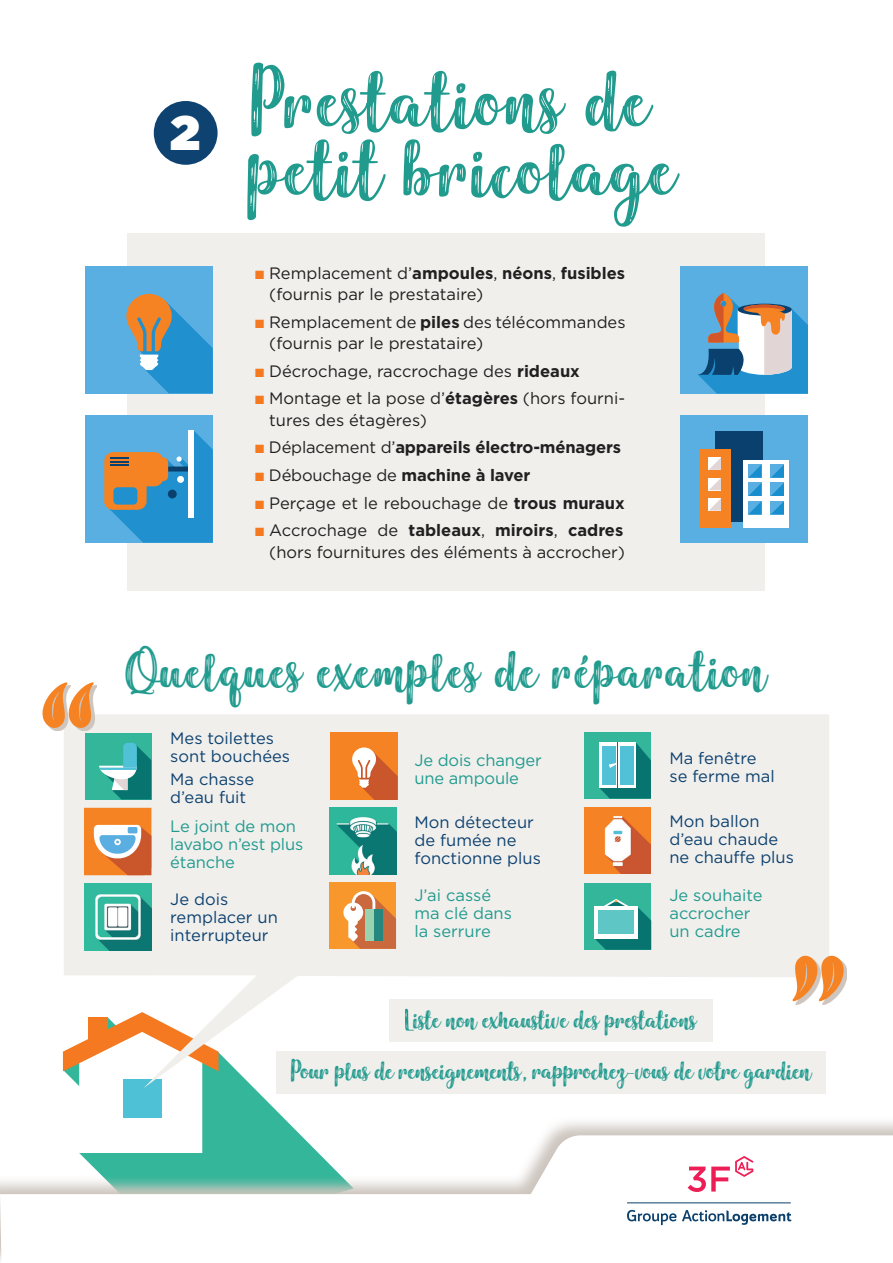
<style>
.page{position:relative;width:893px;height:1263px;background:#fff}
.page>*{position:absolute;margin:0;border:0;box-sizing:border-box;transform-origin:0 0}
.t1{font:72px/68.4px "Harmonious Calendar";letter-spacing:.03em;color:#229b8f}
.t2{font:48px "Harmonious Calendar";letter-spacing:.03em;color:#229b8f}
.t3{font:48px "Gotham Ultra";color:#fff}
.t4{font:22.5px "Harmonious Calendar";letter-spacing:-.01em;color:#229b8f}
.t5{font:16.5px/21.3px "Gotham";color:#231f20}
.t6{font:16.5px/18px "Gotham";color:#0e4270}
.t7{font:16.5px/18px "Gotham";letter-spacing:-.01em;color:#229b8f}
.t8{font:700 16.5px "Gotham";letter-spacing:-.01em;color:#231f20}
.s1{color:#f47921}
.s2{font-weight:700}
.s3{font-weight:400}
</style>
<div class="page">
<svg style="left:219px;top:1088px;width:135px;height:27px"></svg>
<svg style="left:63px;top:1051px;width:156px;height:64px"></svg>
<svg style="left:64px;top:714px;width:765px;height:374px;fill:#f0efec"></svg>
<svg style="left:795px;top:963px;width:52px;height:41px"></svg>
<svg style="left:792px;top:955px;width:52px;height:46px;background:#efac73"></svg>
<div style="left:330px;top:882px;width:66px;height:67px;background:#f7972c"></div>
<svg style="left:343px;top:891px;width:53px;height:58px"></svg>
<div style="left:365px;top:909px;width:17px;height:31px;background:#9ad3b1"></div>
<div style="left:374px;top:909px;width:8px;height:31px;background:#26877f"></div>
<svg style="left:50px;top:685px;width:47px;height:46px"></svg>
<svg style="left:42px;top:682px;width:52px;height:46px"></svg>
<img style="left:585px;top:808px;width:66px;height:66px">
<img style="left:85px;top:883px;width:66px;height:67px">
<svg style="left:84px;top:808px;width:67px;height:67px;background:#d99462"></svg>
<div style="left:85px;top:733px;width:66px;height:66px;background:#33b69a"></div>
<svg style="left:99px;top:743px;width:52px;height:56px"></svg>
<img style="left:329px;top:808px;width:67px;height:67px">
<div style="left:585px;top:732px;width:66px;height:66px;background:#33b69a"></div>
<svg style="left:600px;top:743px;width:51px;height:55px;background:#51aeb3"></svg>
<div style="left:330px;top:733px;width:68px;height:67px;background:#f58324"></div>
<svg style="left:352px;top:747px;width:46px;height:53px"></svg>
<div style="left:584px;top:883px;width:67px;height:67px;background:#33b69a"></div>
<div style="left:594px;top:906px;width:44px;height:32px;background:#fff"></div>
<svg style="left:595px;top:899px;width:56px;height:51px"></svg>
<div style="left:276px;top:1051px;width:550px;height:42px;background:#f0efec"></div>
<div style="left:389px;top:999px;width:324px;height:43px;background:#f0efec"></div>
<svg style="left:123px;top:1115px;width:770px;height:20px"></svg>
<svg style="left:0;top:1135px;width:893px;height:126px"></svg>
<svg style="left:688px;top:1156px;width:65px;height:36px"></svg>
<hr style="left:627px;top:1202px;width:164px;height:1px;background:#0b406d">
<svg style="left:627px;top:1210px;width:164px;height:15px"></svg>
<div style="left:128px;top:234px;width:637px;height:357px;background:#f0efec"></div>
<div style="left:154px;top:101px;width:64px;height:64px;background:#0e4270;border-radius:50%"></div>
<div style="left:85px;top:415px;width:128px;height:128px;background:#59afe1"></div>
<div style="left:188px;top:430px;width:6px;height:88px;background:#fff"></div>
<svg style="left:104px;top:431px;width:109px;height:112px"></svg>
<div style="left:177px;top:476px;width:7px;height:7px;background:#fff;border-radius:50%"></div>
<div style="left:168px;top:490px;width:9px;height:8px;background:#0a406d;border-radius:50%"></div>
<div style="left:680px;top:266px;width:128px;height:128px;background:#59afe1"></div>
<svg style="left:698px;top:293px;width:110px;height:101px"></svg>
<div style="left:85px;top:266px;width:128px;height:127px;background:#5aafe2"></div>
<svg style="left:126px;top:294px;width:87px;height:99px"></svg>
<div style="left:680px;top:415px;width:128px;height:127px;background:#59afe1"></div>
<div style="left:715px;top:431px;width:48px;height:91px;background:#0a406d"></div>
<div style="left:699px;top:449px;width:31px;height:78px;background:#f58323"></div>
<svg style="left:709px;top:458px;width:12px;height:12px"></svg>
<svg style="left:709px;top:478px;width:12px;height:12px"></svg>
<svg style="left:709px;top:498px;width:12px;height:13px"></svg>
<div style="left:744px;top:460px;width:45px;height:67px;background:#fff"></div>
<svg style="left:748px;top:464px;width:13px;height:50px"></svg>
<svg style="left:771px;top:464px;width:13px;height:50px"></svg>
<svg style="left:405px;top:1009px;width:9px;height:21px"></svg>
<h2 class="t3" style="left:170px;top:106px;width:32px">2</h2>
<h1 class="t1" style="left:249px;top:59px;width:429px">Prestations de petit bricolage</h1>
<p class="t5" style="left:269px;top:262px;width:357px;text-indent:-14px"><span class="s1">■</span> Remplacement d’<span class="s2">ampoules</span>, <span class="s2">néons</span>, <span class="s2">fusibles </span>(fournis par le prestataire)</p>
<p class="t5" style="left:269px;top:311px;width:358px;text-indent:-14px"><span class="s1">■</span> Remplacement de <span class="s2">piles</span> des télécommandes (fournis par le prestataire)</p>
<p class="t5" style="left:255px;top:360px;width:326px"><span class="s1">■</span> Décrochage, raccrochage des <span class="s2">rideaux</span></p>
<p class="t5" style="left:269px;top:388px;width:357px;text-indent:-14px"><span class="s1">■</span> Montage et la pose d’<span class="s2">étagères</span> (hors fourni&shy;tures des étagères)</p>
<p class="t8" style="left:255px;top:436px;width:367px"><span class="s1">■</span> <span class="s3">Déplacement d’</span>appareils électro-ménagers</p>
<p class="t8" style="left:255px;top:464px;width:277px"><span class="s1">■</span> <span class="s3">Débouchage de</span> machine à laver</p>
<p class="t5" style="left:255px;top:492px;width:371px"><span class="s1">■</span> Perçage et le rebouchage de <span class="s2">trous muraux</span></p>
<p class="t5" style="left:255px;top:519px;width:371px;text-align:right"><span class="s1">■</span> Accrochage de <span class="s2">tableaux</span>, <span class="s2">miroirs</span>, <span class="s2">cadres </span>(hors fournitures des éléments à accrocher)</p>
<h2 class="t2" style="left:126px;top:638px;width:642px">Quelques exemples de réparation</h2>
<p class="t6" style="left:170px;top:729px;width:121px">Mes toilettes sont bouchées</p>
<p class="t6" style="left:170px;top:769px;width:86px">Ma chasse d’eau fuit</p>
<p class="t7" style="left:170px;top:817px;width:134px">Le joint de mon lavabo n’est plus étanche</p>
<p class="t6" style="left:170px;top:890px;width:109px">Je dois remplacer un interrupteur</p>
<p class="t6" style="left:669px;top:749px;width:107px">Ma fenêtre se ferme mal</p>
<p class="t6" style="left:669px;top:812px;width:126px">Mon ballon d’eau chaude ne chauffe plus</p>
<p class="t7" style="left:669px;top:886px;width:95px">Je souhaite accrocher un cadre</p>
<p class="t7" style="left:414px;top:750px;width:129px">Je dois changer une ampoule</p>
<p class="t6" style="left:414px;top:813px;width:128px">Mon détecteur de fumée ne fonctionne plus</p>
<p class="t7" style="left:414px;top:886px;width:99px">J’ai cassé ma clé dans la serrure</p>
<h3 class="t4" style="left:414px;top:1003px;width:285px">iste non exhaustive des prestations</h3>
<h3 class="t4" style="left:291px;top:1055px;width:523px">Pour plus de renseignements, rapprochez-vous de votre gardien</h3>
</div>
